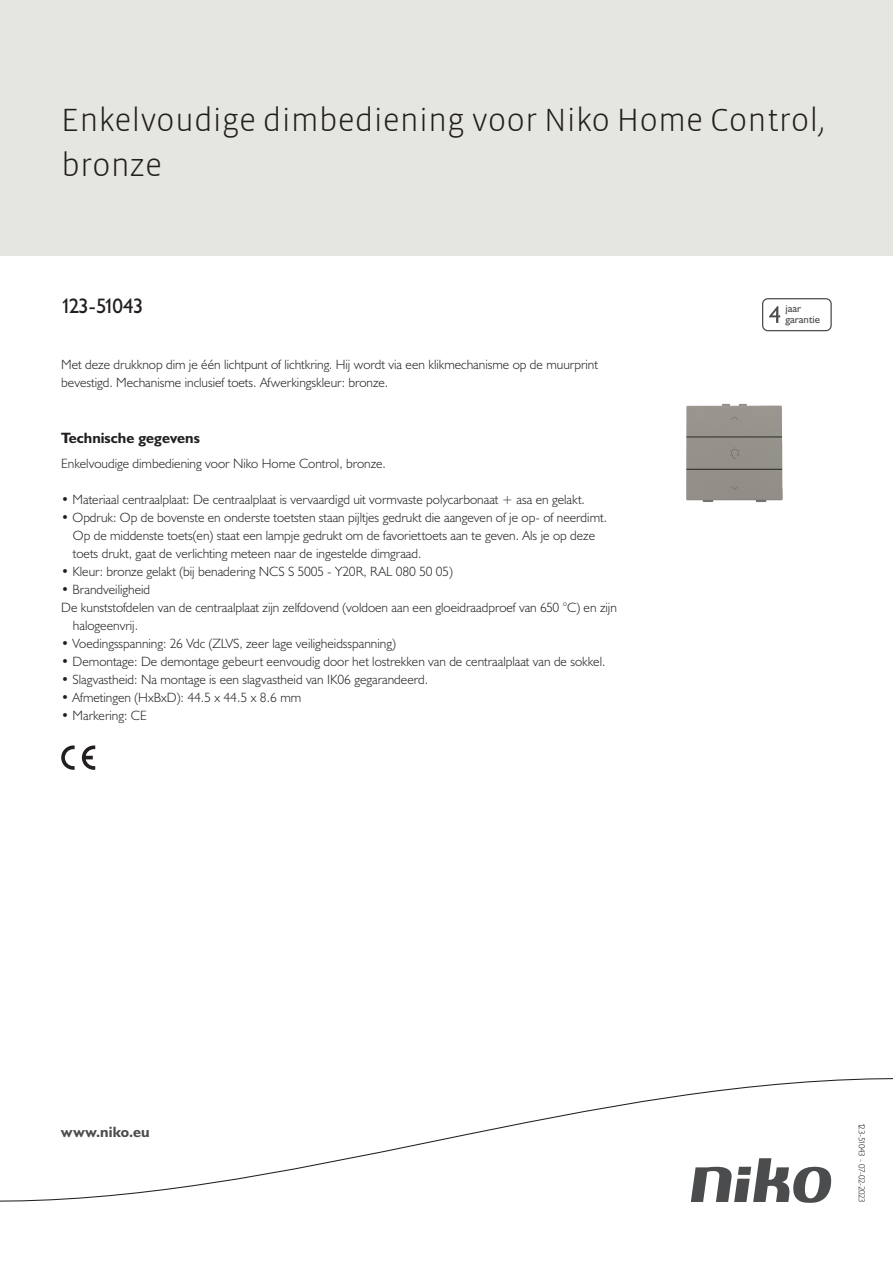
<style>
.page{position:relative;width:893px;height:1263px;background:#fff}
.page>*{position:absolute;margin:0;border:0;box-sizing:border-box;transform-origin:0 0}
.Title_datasheets{font:300 33px/45px "Vista Sans";color:#231f20}
.Article_number{font:21px "Humanist 521 BT";letter-spacing:-.08em;color:#231f20}
.Titles_parts{font:700 15px "Humanist 521 BT";color:#231f20}
.titel_afbeelding{font:700 15px "Humanist 521 BT";letter-spacing:.005em;color:#4b4c4d}
.USP_Bullets{font:300 13.5px/18px "Humanist 521 BT";color:#231f20}
.Platte_tekst_CAB{font:300 13.5px/18px "Humanist 521 BT";color:#231f20}
.t1{font:10.8px/10.8px "Humanist 521 BT";color:#4b4c4d}
.Revision{font:300 9px "Humanist 521 BT";letter-spacing:-.05em;color:#231f20}
</style>
<div class="page">
<div style="left:0;top:0;width:893px;height:255px;background:#e6e6e0"></div>
<svg style="left:82px;top:745px;width:13px;height:25px"></svg>
<svg style="left:61px;top:745px;width:14px;height:25px"></svg>
<svg style="left:762px;top:298px;width:70px;height:33px"></svg>
<svg style="left:0;top:1078px;width:893px;height:125px"></svg>
<img style="left:686px;top:403px;width:97px;height:99px">
<p class="Title_datasheets" style="left:61px;top:98px;width:765px">Enkelvoudige dimbediening voor Niko Home Control, bronze</p>
<p class="Article_number" style="left:61px;top:293px;width:84px">123-51043</p>
<p class="t1" style="left:785px;top:303px;width:36px">jaar garantie</p>
<p class="Platte_tekst_CAB" style="left:61px;top:355px;width:538px">Met deze drukknop dim je één lichtpunt of lichtkring. Hij wordt via een klikmechanisme op de muurprint bevestigd. Mechanisme inclusief toets. Afwerkingskleur: bronze.</p>
<p class="Titles_parts" style="left:61px;top:429px;width:140px">Technische gegevens</p>
<p class="Platte_tekst_CAB" style="left:61px;top:454px;width:326px">Enkelvoudige dimbediening voor Niko Home Control, bronze.</p>
<p class="USP_Bullets" style="left:61px;top:490px;width:525px">• Materiaal centraalplaat: De centraalplaat is vervaardigd uit vormvaste polycarbonaat + asa en gelakt.</p>
<p class="USP_Bullets" style="left:73px;top:508px;width:536px;text-indent:-12px">• Opdruk: Op de bovenste en onderste toetsten staan pijltjes gedrukt die aangeven of je op- of neerdimt.<br>Op de middenste toets(en) staat een lampje gedrukt om de favoriettoets aan te geven. Als je op deze toets drukt, gaat de verlichting meteen naar de ingestelde dimgraad.</p>
<p class="USP_Bullets" style="left:61px;top:562px;width:393px">• Kleur: bronze gelakt (bij benadering NCS S 5005 - Y20R, RAL 080 50 05)</p>
<p class="USP_Bullets" style="left:61px;top:580px;width:91px">• Brandveiligheid</p>
<p class="USP_Bullets" style="left:73px;top:598px;width:545px;text-indent:-12px">De kunststofdelen van de centraalplaat zijn zelfdovend (voldoen aan een gloeidraadproef van 650 °C) en zijn halogeenvrij.</p>
<p class="USP_Bullets" style="left:61px;top:634px;width:336px">• Voedingsspanning: 26 Vdc (ZLVS, zeer lage veiligheidsspanning)</p>
<p class="USP_Bullets" style="left:61px;top:652px;width:546px">• Demontage: De demontage gebeurt eenvoudig door het lostrekken van de centraalplaat van de sokkel.</p>
<p class="USP_Bullets" style="left:61px;top:670px;width:368px">• Slagvastheid: Na montage is een slagvastheid van IK06 gegarandeerd.</p>
<p class="USP_Bullets" style="left:61px;top:688px;width:241px">• Afmetingen (HxBxD): 44.5 x 44.5 x 8.6 mm</p>
<p class="USP_Bullets" style="left:61px;top:706px;width:87px">• Markering: CE</p>
<p class="titel_afbeelding" style="left:61px;top:1122px;width:90px">www.niko.eu</p>
<p class="Revision" style="left:868px;top:1122px;width:82px;rotate:90deg">123-51043 - 07-02-2023</p>
</div>
